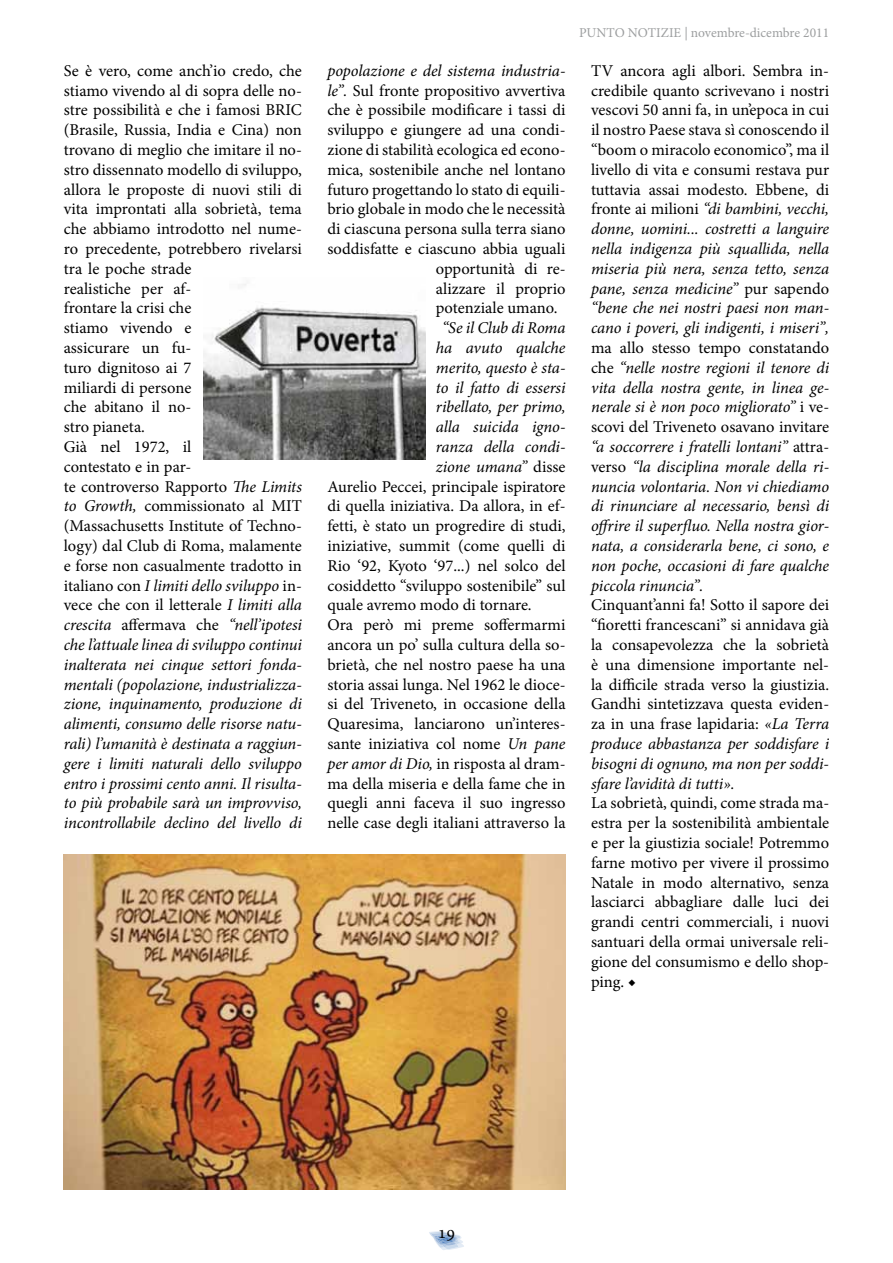
<style>
.page{position:relative;width:893px;height:1263px;background:#fff}
.page>*{position:absolute;margin:0;border:0;box-sizing:border-box;transform-origin:0 0}
.t1{font:18px "Minion Pro";color:#000}
.t2{font:16.5px/19.8px "Minion Pro";color:#000;text-align:justify}
.t3{font:italic 16.5px/19.8px "Minion Pro";letter-spacing:-.005em;color:#000;text-align:justify}
.t4{font:13.5px "Minion Pro";color:#9c9e9f}
.s1{font-style:italic}
.s2{font-style:normal}
</style>
<div class="page">
<svg style="left:429px;top:1231px;width:35px;height:19px"></svg>
<img style="left:204px;top:284px;width:222px;height:176px">
<img style="left:64px;top:855px;width:502px;height:334px">
<p class="t2" style="left:64px;top:61px;width:240px;text-align:left">Se è vero, come anch’io credo, che stiamo vivendo al di sopra delle no&shy;stre possibilità e che i famosi BRIC (Brasile, Russia, India e Cina) non trovano di meglio che imitare il no&shy;stro dissennato modello di sviluppo, allora le proposte di nuovi stili di vita improntati alla sobrietà, tema che abbiamo introdotto nel nume&shy;ro precedente, potrebbero rivelarsi tra le poche strade<br>realistiche per af-<br>frontare la crisi che<br>stiamo vivendo e<br>assicurare un fu-<br>turo dignitoso ai 7<br>miliardi di persone<br>che abitano il no-<br>stro pianeta.<br>Già nel 1972, il<br>contestato e in par-<br>te controverso Rapporto <span class="s1">The Limits to Growth,</span> commissionato al MIT (Massachusetts Institute of Techno&shy;logy) dal Club di Roma, malamente e forse non casualmente tradotto in italiano con <span class="s1">I limiti dello sviluppo</span> in&shy;vece che con il letterale <span class="s1">I limiti alla crescita</span> affermava che <span class="s1">“nell’ipotesi che l’attuale linea di sviluppo continui inalterata nei cinque settori fonda&shy;mentali (popolazione, industrializza&shy;zione, inquinamento, produzione di alimenti, consumo delle risorse natu&shy;rali) l’umanità è destinata a raggiun&shy;gere i limiti naturali dello sviluppo entro i prossimi cento anni. Il risulta&shy;to più probabile sarà un improvviso, incontrollabile declino del livello di</span></p>
<p class="t3" style="left:327px;top:61px;width:240px">popolazione e del sistema industria-</p>
<p class="t2" style="left:327px;top:80px;width:240px"><span class="s1">le”.</span> Sul fronte propositivo avvertiva</p>
<p class="t2" style="left:327px;top:100px;width:240px">che è possibile modificare i tassi di</p>
<p class="t2" style="left:327px;top:120px;width:240px">sviluppo e giungere ad una condi-</p>
<p class="t2" style="left:327px;top:140px;width:240px">zione di stabilità ecologica ed econo-</p>
<p class="t2" style="left:327px;top:160px;width:240px">mica, sostenibile anche nel lontano</p>
<p class="t2" style="left:327px;top:179px;width:240px">futuro progettando lo stato di equili-</p>
<p class="t2" style="left:327px;top:199px;width:240px">brio globale in modo che le necessità</p>
<p class="t2" style="left:327px;top:219px;width:240px">di ciascuna persona sulla terra siano</p>
<p class="t2" style="left:327px;top:239px;width:240px">soddisfatte e ciascuno abbia uguali</p>
<p class="t2" style="left:436px;top:259px;width:131px">opportunità di re-</p>
<p class="t2" style="left:436px;top:278px;width:131px">alizzare il proprio</p>
<p class="t2" style="left:436px;top:298px;width:123px">potenziale umano.</p>
<p class="t3" style="left:442px;top:318px;width:125px">“Se il Club di Roma</p>
<p class="t3" style="left:436px;top:338px;width:131px">ha avuto qualche</p>
<p class="t3" style="left:436px;top:358px;width:131px">merito, questo è sta-</p>
<p class="t3" style="left:436px;top:377px;width:131px">to il fatto di essersi</p>
<p class="t3" style="left:436px;top:397px;width:131px">ribellato, per primo,</p>
<p class="t3" style="left:436px;top:417px;width:131px">alla suicida igno-</p>
<p class="t3" style="left:436px;top:437px;width:131px">ranza della condi-</p>
<p class="t3" style="left:436px;top:457px;width:131px">zione umana” <span class="s2">disse</span></p>
<p class="t2" style="left:327px;top:476px;width:240px">Aurelio Peccei, principale ispiratore</p>
<p class="t2" style="left:327px;top:496px;width:240px">di quella iniziativa. Da allora, in ef-</p>
<p class="t2" style="left:327px;top:516px;width:240px">fetti, è stato un progredire di studi,</p>
<p class="t2" style="left:327px;top:536px;width:240px">iniziative, summit (come quelli di</p>
<p class="t2" style="left:327px;top:556px;width:240px">Rio ‘92, Kyoto ‘97...) nel solco del</p>
<p class="t2" style="left:327px;top:575px;width:240px">cosiddetto “sviluppo sostenibile” sul</p>
<p class="t2" style="left:327px;top:595px;width:206px">quale avremo modo di tornare.</p>
<p class="t2" style="left:327px;top:615px;width:240px">Ora però mi preme soffermarmi</p>
<p class="t2" style="left:327px;top:635px;width:240px">ancora un po’ sulla cultura della so-</p>
<p class="t2" style="left:327px;top:655px;width:240px">brietà, che nel nostro paese ha una</p>
<p class="t2" style="left:327px;top:674px;width:240px">storia assai lunga. Nel 1962 le dioce-</p>
<p class="t2" style="left:327px;top:694px;width:240px">si del Triveneto, in occasione della</p>
<p class="t2" style="left:327px;top:714px;width:240px">Quaresima, lanciarono un’interes-</p>
<p class="t2" style="left:327px;top:734px;width:240px">sante iniziativa col nome <span class="s1">Un pane</span></p>
<p class="t2" style="left:327px;top:754px;width:240px"><span class="s1">per amor di Dio,</span> in risposta al dram-</p>
<p class="t2" style="left:327px;top:773px;width:240px">ma della miseria e della fame che in</p>
<p class="t2" style="left:327px;top:793px;width:240px">quegli anni faceva il suo ingresso</p>
<p class="t2" style="left:327px;top:813px;width:240px">nelle case degli italiani attraverso la</p>
<p class="t4" style="left:579px;top:23px;width:252px">PUNTO NOTIZIE | novembre-dicembre 2011</p>
<p class="t2" style="left:591px;top:61px;width:240px">TV ancora agli albori. Sembra in&shy;credibile quanto scrivevano i nostri vescovi 50 anni fa, in un’epoca in cui il nostro Paese stava sì conoscendo il “boom o miracolo economico”, ma il livello di vita e consumi restava pur tuttavia assai modesto. Ebbene, di fronte ai milioni <span class="s1">“di bambini, vecchi, donne, uomini... costretti a languire nella indigenza più squallida, nella miseria più nera, senza tetto, senza pane, senza medicine”</span> pur sapendo <span class="s1">“bene che nei nostri paesi non man&shy;cano i poveri, gli indigenti, i miseri”,</span></p>
<p class="t3" style="left:591px;top:338px;width:240px"><span class="s2">ma allo stesso tempo constatando che</span> “nelle nostre regioni il tenore di vita della nostra gente, in linea ge&shy;nerale si è non poco migliorato” <span class="s2">i ve&shy;scovi del Triveneto osavano invitare </span>“a soccorrere i fratelli lontani” <span class="s2">attra&shy;verso</span> “la disciplina morale della ri&shy;nuncia volontaria. Non vi chiediamo di rinunciare al necessario, bensì di offrire il superfluo. Nella nostra gior&shy;nata, a considerarla bene, ci sono, e non poche, occasioni di fare qualche piccola rinuncia”.</p>
<p class="t2" style="left:591px;top:595px;width:240px">Cinquant’anni fa! Sotto il sapore dei “fioretti francescani” si annidava già la consapevolezza che la sobrietà è una dimensione importante nel&shy;la difficile strada verso la giustizia.<br>Gandhi sintetizzava questa eviden&shy;za in una frase lapidaria: <span class="s1">«La Terra produce abbastanza per soddisfare i bisogni di ognuno, ma non per soddi&shy;sfare l’avidità di tutti».</span></p>
<p class="t2" style="left:591px;top:793px;width:240px">La sobrietà, quindi, come strada ma&shy;estra per la sostenibilità ambientale e per la giustizia sociale! Potremmo farne motivo per vivere il prossimo Natale in modo alternativo, senza lasciarci abbagliare dalle luci dei grandi centri commerciali, i nuovi santuari della ormai universale reli&shy;gione del consumismo e dello shop&shy;ping. ◆</p>
<p class="t1" style="left:438px;top:1220px;width:19px">19</p>
</div>
